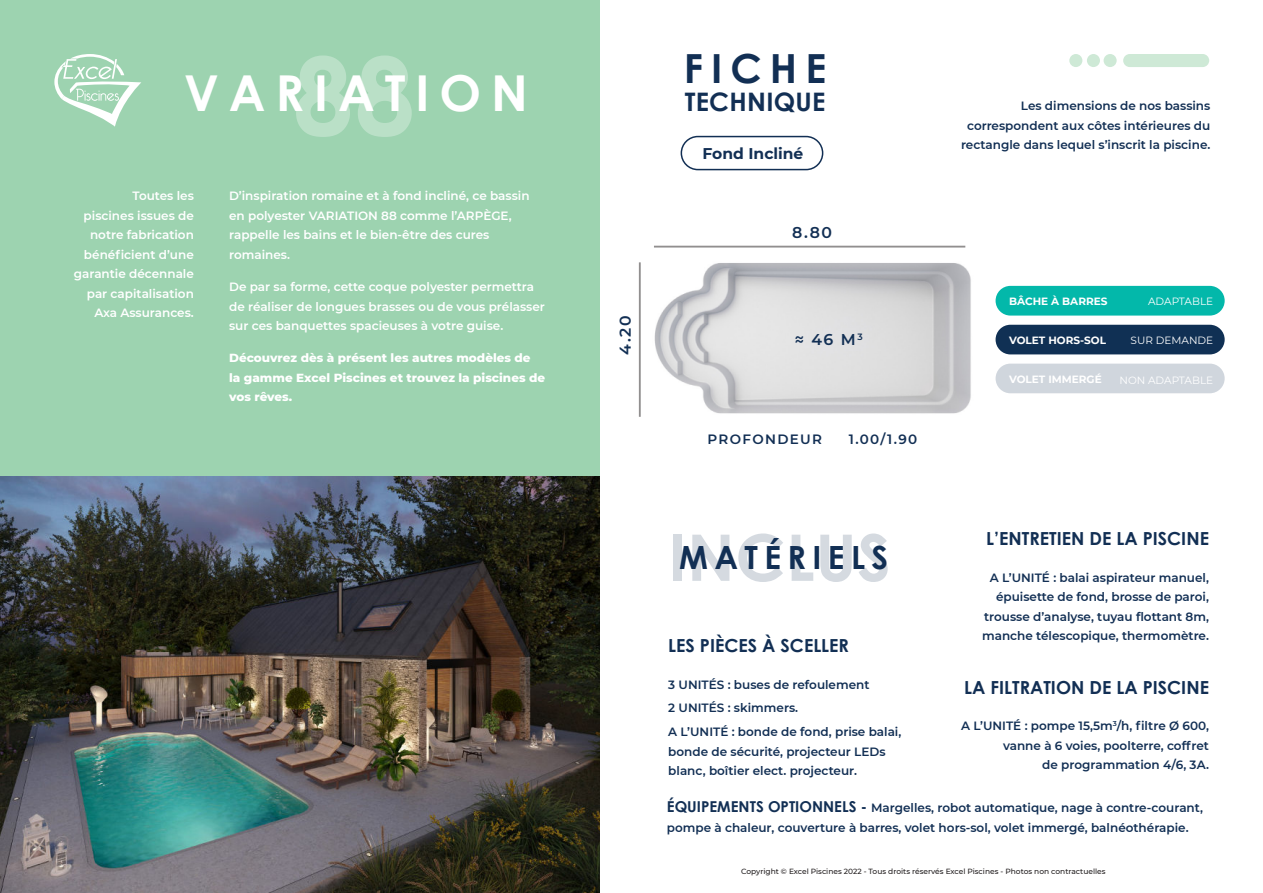
<style>
.page{position:relative;width:1263px;height:893px;background:#fff}
.page>*{position:absolute;margin:0;border:0;box-sizing:border-box;transform-origin:0 0}
.t1{font:700 108px "Century Gothic";color:#fff}
.t2{font:700 64.35px "Century Gothic";letter-spacing:.01em;color:#122f54}
.t3{font:700 49.5px "Century Gothic";letter-spacing:.2em;color:#fff}
.t4{font:700 40.2px "Century Gothic";letter-spacing:.2em;color:#122f54}
.t5{font:700 31.95px "Century Gothic";letter-spacing:.2em;color:#122f54}
.t6{font:700 25.5px "Century Gothic";letter-spacing:.01em;color:#122f54}
.t7{font:700 18px "Century Gothic";color:#122f54}
.t8{font:600 15.6px "Montserrat";color:#122f54}
.t9{font:700 15.6px "Montserrat";color:#122f54}
.t10{font:600 13.5px "Montserrat";letter-spacing:.1em;color:#122f54}
.t11{font:600 12px/19.5px "Montserrat";color:#122f54;text-align:right}
.t12{font:600 12px/19.5px "Montserrat";color:#fff}
.t13{font:800 12px/19.5px "Montserrat";color:#fff}
.t14{font:700 10.5px "Montserrat";color:#fff}
.t15{font:10.5px "Montserrat";color:#fff}
.t16{font:500 7.5px "Montserrat";color:#231f20}
.s1{font-family:"Century Gothic";font-weight:700;font-size:15px}
</style>
<div class="page">
<div style="left:681px;top:136px;width:142px;height:34px;border:2px solid #122f54;border-radius:17px"></div>
<img style="left:638px;top:263px;width:333px;height:154px">
<div style="left:0;top:0;width:599px;height:893px;background:#9dd3b0"></div>
<img style="left:0;top:476px;width:599px;height:417px">
<svg style="left:54px;top:54px;width:87px;height:73px"></svg>
<hr style="left:654px;top:246px;width:311px;height:2px;background:#231f20">
<hr style="left:639px;top:262px;width:2px;height:155px;background:#231f20">
<div style="left:1123px;top:54px;width:86px;height:13px;background:#cee9d6;border-radius:7px"></div>
<div style="left:1103px;top:54px;width:14px;height:13px;background:#cee9d6;border-radius:50%"></div>
<svg style="left:1087px;top:54px;width:13px;height:13px"></svg>
<div style="left:1069px;top:54px;width:13px;height:13px;background:#cee9d6;border-radius:50%"></div>
<div style="left:995px;top:364px;width:230px;height:29px;background:#d0d6dd;border-radius:15px"></div>
<div style="left:995px;top:325px;width:230px;height:29px;background:#103054;border-radius:15px"></div>
<div style="left:995px;top:286px;width:230px;height:30px;background:#03b8aa;border-radius:15px"></div>
<h1 class="t1" style="left:293px;top:35px;width:124px">88</h1>
<h3 class="t3" style="left:184px;top:65px;width:345px">VARIATION</h3>
<p class="t12" style="left:74px;top:187px;width:122px;text-align:right">Toutes les<br>piscines issues de notre fabrication bénéficient d’une garantie décennale par capitalisation<br>Axa Assurances.</p>
<p class="t12" style="left:229px;top:187px;width:302px">D’inspiration romaine et à fond incliné, ce bassin en polyester VARIATION 88 comme l’ARPÈGE, rappelle les bains et le bien-être des cures romaines.</p>
<p class="t12" style="left:229px;top:277px;width:317px">De par sa forme, cette coque polyester permettra de réaliser de longues brasses ou de vous prélasser sur ces banquettes spacieuses à votre guise.</p>
<p class="t13" style="left:229px;top:349px;width:318px">Découvrez dès à présent les autres modèles de<br>la gamme Excel Piscines et trouvez la piscines de vos rêves.</p>
<h3 class="t8" style="left:614px;top:355px;width:41px;rotate:-90deg">4.20</h3>
<h3 class="t4" style="left:684px;top:45px;width:144px">FICHE</h3>
<h3 class="t6" style="left:685px;top:87px;width:142px">TECHNIQUE</h3>
<h3 class="t9" style="left:702px;top:144px;width:102px">Fond Incliné</h3>
<h3 class="t8" style="left:792px;top:221px;width:41px">8.80</h3>
<h3 class="t8" style="left:795px;top:329px;width:69px">≈ 46 M<sup>3</sup></h3>
<p class="t10" style="left:708px;top:432px;width:116px">PROFONDEUR</p>
<p class="t10" style="left:849px;top:430px;width:70px">1.00/1.90</p>
<h2 class="t2" style="left:668px;top:521px;width:224px">INCLUS</h2>
<h3 class="t5" style="left:679px;top:539px;width:211px">MATÉRIELS</h3>
<h3 class="t7" style="left:668px;top:635px;width:182px">LES PIÈCES À SCELLER</h3>
<p class="t11" style="left:668px;top:673px;width:235px;line-height:23.7px;text-align:left">3 UNITÉS : buses de refoulement<br>2 UNITÉS : skimmers.<br>A L’UNITÉ : bonde de fond, prise balai,</p>
<p class="t11" style="left:668px;top:742px;width:219px;text-align:left">bonde de sécurité, projecteur LEDs blanc, boîtier elect. projecteur.</p>
<p class="t11" style="left:961px;top:96px;width:251px">Les dimensions de nos bassins correspondent aux côtes intérieures du rectangle dans lequel s’inscrit la piscine.</p>
<p class="t14" style="left:1009px;top:295px;width:100px">BÂCHE À BARRES</p>
<p class="t15" style="left:1148px;top:295px;width:67px">ADAPTABLE</p>
<p class="t14" style="left:1009px;top:334px;width:99px">VOLET HORS-SOL</p>
<p class="t15" style="left:1130px;top:334px;width:84px">SUR DEMANDE</p>
<p class="t14" style="left:1009px;top:373px;width:94px">VOLET IMMERGÉ</p>
<p class="t15" style="left:1119px;top:374px;width:95px">NON ADAPTABLE</p>
<h3 class="t7" style="left:986px;top:528px;width:224px">L’ENTRETIEN DE LA PISCINE</h3>
<p class="t11" style="left:982px;top:568px;width:228px">A L’UNITÉ : balai aspirateur manuel, épuisette de fond, brosse de paroi, trousse d’analyse, tuyau flottant 8m, manche télescopique, thermomètre.</p>
<h3 class="t7" style="left:964px;top:677px;width:246px">LA FILTRATION DE LA PISCINE</h3>
<p class="t11" style="left:961px;top:716px;width:249px">A L’UNITÉ : pompe 15,5m<sup>3</sup>/h, filtre Ø 600, vanne à 6 voies, poolterre, coffret<br>de programmation 4/6, 3A.</p>
<p class="t11" style="left:667px;top:798px;width:538px;text-align:left"><span class="s1">ÉQUIPEMENTS OPTIONNELS -</span> Margelles, robot automatique, nage à contre-courant, pompe à chaleur, couverture à barres, volet hors-sol, volet immergé, balnéothérapie.</p>
<p class="t16" style="left:741px;top:868px;width:366px">Copyright © Excel Piscines 2022 - Tous droits réservés Excel Piscines - Photos non contractuelles</p>
</div>
